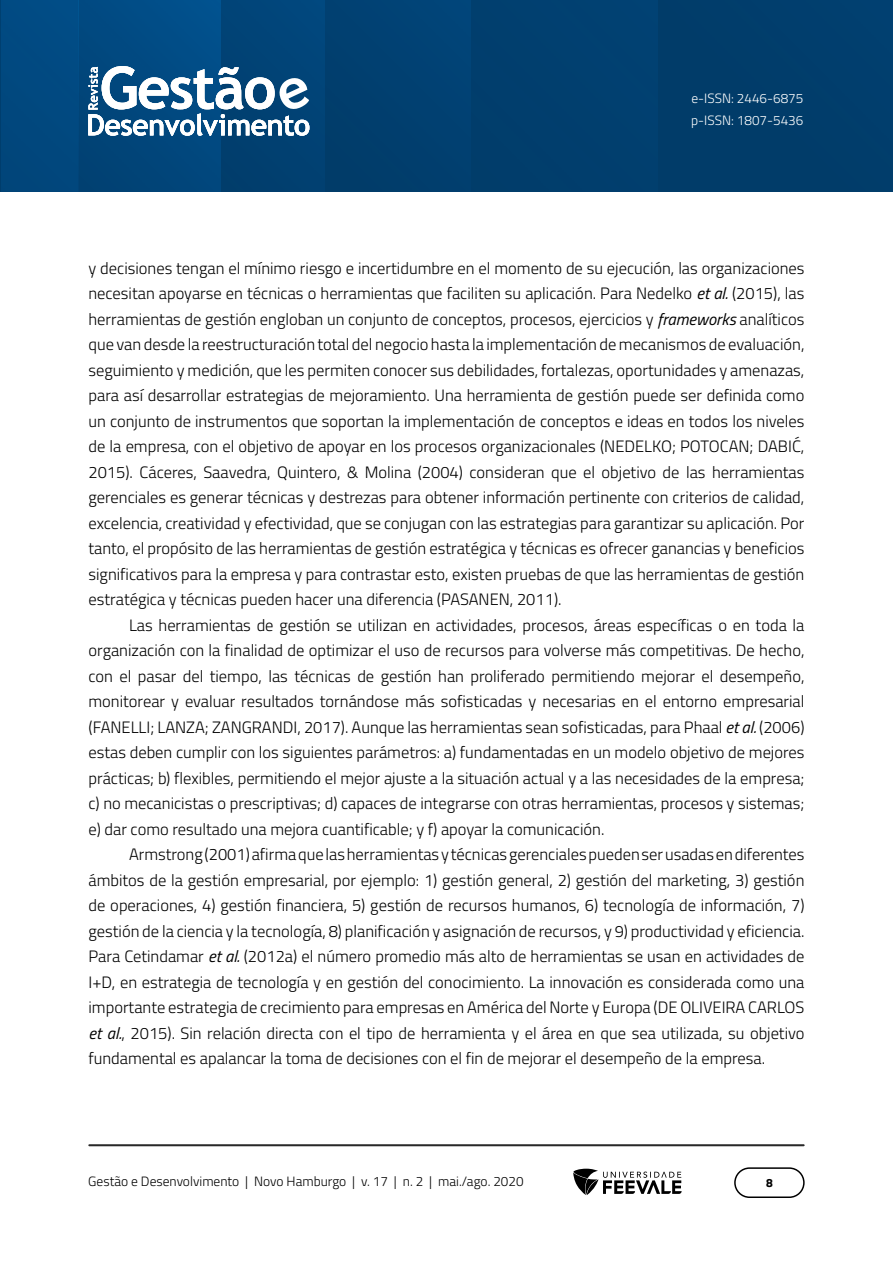
<style>
.page{position:relative;width:893px;height:1263px;background:#fff}
.page>*{position:absolute;margin:0;border:0;box-sizing:border-box;transform-origin:0 0}
.Corpo_de_texto{font:300 16.5px/25.5px "Titillium Web";color:#000;text-align:justify}
.t1{font:300 13.5px "Titillium Web";color:#000}
.t2{font:300 13.5px/22.5px "Titillium Web";color:#fff}
.t3{font:700 12px "Titillium Web";color:#000}
.s1{font-weight:400;font-style:italic}
</style>
<div class="page">
<hr style="left:892px;top:0;width:1px;height:192px;background:#003863">
<img style="left:1px;top:0;width:891px;height:192px">
<img style="left:78px;top:0;width:1px;height:192px">
<hr style="left:471px;top:0;width:1px;height:192px;background:#013e6c">
<hr style="left:89px;top:1144px;width:715px;height:2px;background:#282828">
<div style="left:734px;top:1167px;width:71px;height:31px;border:2px solid #000;border-radius:15px"></div>
<svg style="left:573px;top:1169px;width:109px;height:26px"></svg>
<svg style="left:88px;top:66px;width:221px;height:70px"></svg>
<p class="t2" style="left:691px;top:86px;width:114px">e-ISSN: 2446-6875 p-ISSN: 1807-5436</p>
<p class="Corpo_de_texto" style="left:88px;top:254px;width:718px">y decisiones tengan el mínimo riesgo e incertidumbre en el momento de su ejecución, las organizaciones necesitan apoyarse en técnicas o herramientas que faciliten su aplicación. Para Nedelko <span class="s1">et al.</span> (2015), las herramientas de gestión engloban un conjunto de conceptos, procesos, ejercicios y <span class="s1">frameworks</span> analíticos que van desde la reestructuración total del negocio hasta la implementación de mecanismos de evaluación, seguimiento y medición, que les permiten conocer sus debilidades, fortalezas, oportunidades y amenazas, para así desarrollar estrategias de mejoramiento. Una herramienta de gestión puede ser definida como un conjunto de instrumentos que soportan la implementación de conceptos e ideas en todos los niveles de la empresa, con el objetivo de apoyar en los procesos organizacionales (NEDELKO; POTOCAN; DABIĆ, 2015). Cáceres, Saavedra, Quintero, &amp; Molina (2004) consideran que el objetivo de las herramientas gerenciales es generar técnicas y destrezas para obtener información pertinente con criterios de calidad, excelencia, creatividad y efectividad, que se conjugan con las estrategias para garantizar su aplicación. Por tanto, el propósito de las herramientas de gestión estratégica y técnicas es ofrecer ganancias y beneficios significativos para la empresa y para contrastar esto, existen pruebas de que las herramientas de gestión estratégica y técnicas pueden hacer una diferencia (PASANEN, 2011).</p>
<p class="Corpo_de_texto" style="left:88px;top:611px;width:717px;text-indent:40px">Las herramientas de gestión se utilizan en actividades, procesos, áreas específicas o en toda la organización con la finalidad de optimizar el uso de recursos para volverse más competitivas. De hecho, con el pasar del tiempo, las técnicas de gestión han proliferado permitiendo mejorar el desempeño, monitorear y evaluar resultados tornándose más sofisticadas y necesarias en el entorno empresarial (FANELLI; LANZA; ZANGRANDI, 2017). Aunque las herramientas sean sofisticadas, para Phaal <span class="s1">et al.</span> (2006) estas deben cumplir con los siguientes parámetros: a) fundamentadas en un modelo objetivo de mejores prácticas; b) flexibles, permitiendo el mejor ajuste a la situación actual y a las necesidades de la empresa; c) no mecanicistas o prescriptivas; d) capaces de integrarse con otras herramientas, procesos y sistemas; e) dar como resultado una mejora cuantificable; y f) apoyar la comunicación.</p>
<p class="Corpo_de_texto" style="left:88px;top:841px;width:718px;text-indent:40px">Armstrong (2001) afirma que las herramientas y técnicas gerenciales pueden ser usadas en diferentes ámbitos de la gestión empresarial, por ejemplo: 1) gestión general, 2) gestión del marketing, 3) gestión de operaciones, 4) gestión financiera, 5) gestión de recursos humanos, 6) tecnología de información, 7) gestión de la ciencia y la tecnología, 8) planificación y asignación de recursos, y 9) productividad y eficiencia.<br>Para Cetindamar <span class="s1">et al.</span> (2012a) el número promedio más alto de herramientas se usan en actividades de I+D, en estrategia de tecnología y en gestión del conocimiento. La innovación es considerada como una importante estrategia de crecimiento para empresas en América del Norte y Europa (DE OLIVEIRA CARLOS <span class="s1">et al.</span>, 2015). Sin relación directa con el tipo de herramienta y el área en que sea utilizada, su objetivo fundamental es apalancar la toma de decisiones con el fin de mejorar el desempeño de la empresa.</p>
<p class="t1" style="left:88px;top:1171px;width:437px">Gestão e Desenvolvimento | Novo Hamburgo | v. 17 | n. 2 | mai./ago. 2020</p>
<p class="t3" style="left:766px;top:1174px;width:8px">8</p>
</div>
